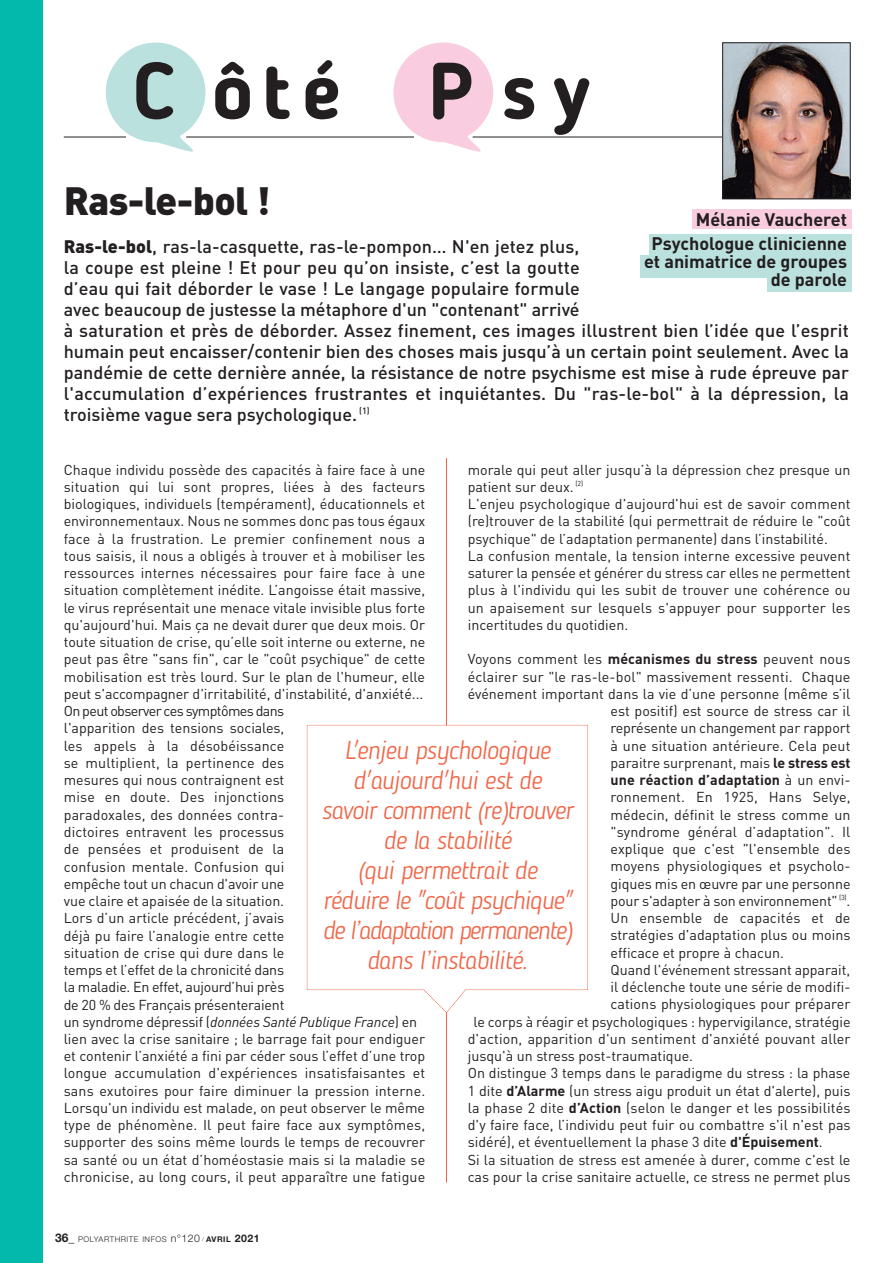
<style>
.page{position:relative;width:893px;height:1263px;background:#fff}
.page>*{position:absolute;margin:0;border:0;box-sizing:border-box;transform-origin:0 0}
.t1{font:700 79.5px "Blogger Sans";letter-spacing:.175em;color:#231f20}
.t2{font:39px "DIN Black Alternate";letter-spacing:-.015em;color:#231f20}
.t3{font:italic 300 25.5px/30px "Blogger Sans";letter-spacing:-.035em;color:#f26648;text-align:center}
.t4{font:500 18px/21px "DIN";color:#231f20}
.t5{font:700 18px/24px "DIN";color:#231f20;text-align:right}
.t6{font:14.25px/17.2px "DIN";color:#231f20}
.t7{font:700 14.25px "DIN";letter-spacing:.01em;color:#231f20}
.t8{font:300 7.8px "Helvetica Neue";letter-spacing:.065em;color:#231f20}
.s1{font-family:"DIN Black Alternate";font-weight:400}
.s2{font-style:italic}
.s3{font-weight:700}
.s4{font-weight:400}
.s5{font-weight:700;font-size:12px}
.s6{font-size:10.5px}
.s7{font-size:5.25px}
.s8{font-weight:700;font-size:10.5px}
</style>
<div class="page">
<svg style="left:106px;top:43px;width:99px;height:109px"></svg>
<svg style="left:393px;top:43px;width:100px;height:109px"></svg>
<hr style="left:186px;top:137px;width:228px;height:1px;background:#231f20">
<hr style="left:64px;top:137px;width:62px;height:1px;background:#231f20">
<hr style="left:473px;top:137px;width:377px;height:1px;background:#231f20">
<div style="left:692px;top:209px;width:160px;height:20px;background:#f9ccdf"></div>
<div style="left:649px;top:234px;width:203px;height:21px;background:#bae1dd"></div>
<div style="left:640px;top:255px;width:212px;height:23px;background:#bae1dd"></div>
<div style="left:767px;top:275px;width:85px;height:17px;background:#bae1dd"></div>
<img style="left:724px;top:45px;width:124px;height:152px">
<div style="left:722px;top:43px;width:128px;height:156px;border:1px solid #231f20"></div>
<hr style="left:446px;top:458px;width:1px;height:724px;background:#f26648">
<svg style="left:307px;top:725px;width:281px;height:288px"></svg>
<div style="left:0;top:0;width:43px;height:1263px;background:#03b9ac"></div>
<h1 class="t1" style="left:134px;top:62px;width:458px">C ôté Psy</h1>
<h2 class="t2" style="left:64px;top:179px;width:208px">Ras-le-bol !</h2>
<p class="t5" style="left:651px;top:207px;width:197px">Mélanie Vaucheret<br>Psychologue clinicienne</p>
<p class="t5" style="left:644px;top:252px;width:205px;line-height:18px">et animatrice de groupes de parole</p>
<p class="t4" style="left:64px;top:236px;width:787px"><span class="s1">Ras-le-bol</span>, ras-la-casquette, ras-le-pompon… N'en jetez plus,<br>la coupe est pleine ! Et pour peu qu’on insiste, c’est la goutte<br>d’eau qui fait déborder le vase ! Le langage populaire formule<br>avec beaucoup de justesse la métaphore d'un "contenant" arrivé<br>à saturation et près de déborder. Assez finement, ces images illustrent bien l’idée que l’esprit humain peut encaisser/contenir bien des choses mais jusqu’à un certain point seulement. Avec la pandémie de cette dernière année, la résistance de notre psychisme est mise à rude épreuve par l'accumulation d’expériences frustrantes et inquiétantes. Du "ras-le-bol" à la dépression, la troisième vague sera psychologique. <sup>(1)</sup></p>
<p class="t6" style="left:64px;top:461px;width:363px">Chaque individu possède des capacités à faire face à une situation qui lui sont propres, liées à des facteurs biologiques, individuels (tempérament), éducationnels et environnementaux. Nous ne sommes donc pas tous égaux face à la frustration. Le premier confinement nous a tous saisis, il nous a obligés à trouver et à mobiliser les ressources internes nécessaires pour faire face à une situation complètement inédite. L’angoisse était massive, le virus représentait une menace vitale invisible plus forte qu'aujourd'hui. Mais ça ne devait durer que deux mois. Or toute situation de crise, qu’elle soit interne ou externe, ne peut pas être "sans fin", car le "coût psychique" de cette mobilisation est très lourd. Sur le plan de l'humeur, elle peut s'accompagner d'irritabilité, d'instabilité, d'anxiété...<br>On peut observer ces symptômes dans<br>l'apparition des tensions socia les,<br>les appels à la désobéissance<br>se multiplient, la pertinence des<br>mesures qui nous contraignent est<br>mise en doute. Des injonctions<br>paradoxales, des données contra-<br>dictoires entravent les processus<br>de pensées et produisent de la<br>confusion mentale. Confusion qui<br>empêche tout un chacun d'avoir une<br>vue claire et apaisée de la situation.<br>Lors d’un article précédent, j’avais<br>déjà pu faire l’analogie entre cette<br>situation de crise qui dure dans le<br>temps et l’effet de la chronicité dans<br>la maladie. En effet, aujourd’hui près<br>de 20 % des Français présenteraient<br>un syndrome dépressif (<span class="s2">données Santé Publique France</span>) en lien avec la crise sanitaire ; le barrage fait pour endiguer et contenir l’anxiété a fini par céder sous l’effet d’une trop longue accumulation d'expériences insatisfaisantes et sans exutoires pour faire diminuer la pression interne.<br>Lorsqu'un individu est malade, on peut observer le même type de phénomène. Il peut faire face aux symptômes, supporter des soins même lourds le temps de recouvrer sa santé ou un état d’homéostasie mais si la maladie se chronicise, au long cours, il peut apparaître une fatigue</p>
<p class="t6" style="left:468px;top:461px;width:384px">morale qui peut aller jusqu’à la dépression chez presque un patient sur deux. <sup>(2)<br></sup>L'enjeu psychologique d'aujourd'hui est de savoir comment (re)trouver de la stabilité (qui permettrait de réduire le "coût psychique" de l’adaptation permanente) dans l’instabilité.<br>La confusion mentale, la tension interne excessive peuvent saturer la pensée et générer du stress car elles ne permettent plus à l'individu qui les subit de trouver une cohérence ou un apaisement sur lesquels s'appuyer pour supporter les incertitudes du quotidien.</p>
<p class="t6" style="left:468px;top:651px;width:384px">Voyons comment les <span class="s3">mécanismes du stress</span> peuvent nous</p>
<p class="t6" style="left:468px;top:668px;width:384px">éclairer sur "le ras-le-bol" massivement ressenti. Chaque</p>
<p class="t6" style="left:468px;top:685px;width:384px">événement important dans la vie d’une personne (même s’il</p>
<p class="t6" style="left:611px;top:703px;width:241px">est positif) est source de stress car il</p>
<p class="t6" style="left:611px;top:720px;width:242px">représente un changement par rapport</p>
<p class="t6" style="left:611px;top:737px;width:241px">à une situation antérieure. Cela peut</p>
<p class="t6" style="left:611px;top:754px;width:241px">paraitre surprenant, mais <span class="s3">le stress est</span></p>
<p class="t7" style="left:611px;top:772px;width:241px">une réaction d’adaptation <span class="s4">à un envi-</span></p>
<p class="t6" style="left:611px;top:789px;width:241px">ronnement. En 1925, Hans Selye,</p>
<p class="t6" style="left:611px;top:806px;width:241px">médecin, définit le stress comme un</p>
<p class="t6" style="left:611px;top:823px;width:241px">"syndrome général d’adaptation". Il</p>
<p class="t6" style="left:611px;top:841px;width:241px">explique que c'est "l'ensemble des</p>
<p class="t6" style="left:611px;top:858px;width:241px">moyens physiologiques et psycholo-</p>
<p class="t6" style="left:611px;top:875px;width:242px">giques mis en œuvre par une personne</p>
<p class="t6" style="left:611px;top:892px;width:241px">pour s'adapter à son environnement" <sup>(3)</sup>.</p>
<p class="t6" style="left:610px;top:909px;width:241px">Un ensemble de capacités et de</p>
<p class="t6" style="left:610px;top:927px;width:241px">stratégies d'adaptation plus ou moins</p>
<p class="t6" style="left:610px;top:944px;width:175px">efficace et propre à chacun.</p>
<p class="t6" style="left:610px;top:961px;width:241px">Quand l'événement stressant apparait,</p>
<p class="t6" style="left:610px;top:978px;width:241px">il déclenche toute une série de modifi-</p>
<p class="t6" style="left:610px;top:996px;width:242px">cations physiologiques pour préparer</p>
<p class="t6" style="left:474px;top:1013px;width:378px">le corps à réagir et psychologiques : hypervigilance, stratégie</p>
<p class="t6" style="left:468px;top:1030px;width:384px">d'action, apparition d'un sentiment d'anxiété pouvant aller</p>
<p class="t6" style="left:468px;top:1048px;width:227px">jusqu'à un stress post-traumatique.</p>
<p class="t6" style="left:468px;top:1065px;width:384px">On distingue 3 temps dans le paradigme du stress : la phase</p>
<p class="t6" style="left:468px;top:1082px;width:384px">1 dite <span class="s3">d’Alarme</span> (un stress aigu produit un état d'alerte), puis</p>
<p class="t6" style="left:468px;top:1099px;width:384px">la phase 2 dite <span class="s3">d’Action</span> (selon le danger et les possibilités</p>
<p class="t6" style="left:468px;top:1117px;width:384px">d'y faire face, l’individu peut fuir ou combattre s'il n'est pas</p>
<p class="t6" style="left:468px;top:1134px;width:356px">sidéré), et éventuellement la phase 3 dite <span class="s3">d'Épuisement</span>.</p>
<p class="t6" style="left:468px;top:1151px;width:384px">Si la situation de stress est amenée à durer, comme c'est le</p>
<p class="t6" style="left:468px;top:1168px;width:384px">cas pour la crise sanitaire actuelle, ce stress ne permet plus</p>
<h3 class="t3" style="left:322px;top:737px;width:253px">L'enjeu psychologique d'aujourd'hui est de<br>savoir comment (re)trouver de la stabilité<br>(qui permettrait de réduire le "coût psychique" de l’adaptation permanente) dans l’instabilité.</h3>
<p class="t8" style="left:55px;top:1236px;width:206px"><span class="s5">36_</span> POLYARTHRITE INFOS <span class="s6">n°120</span> <span class="s7">/</span> <span class="s3">AVRIL</span> <span class="s8">2021</span></p>
</div>
